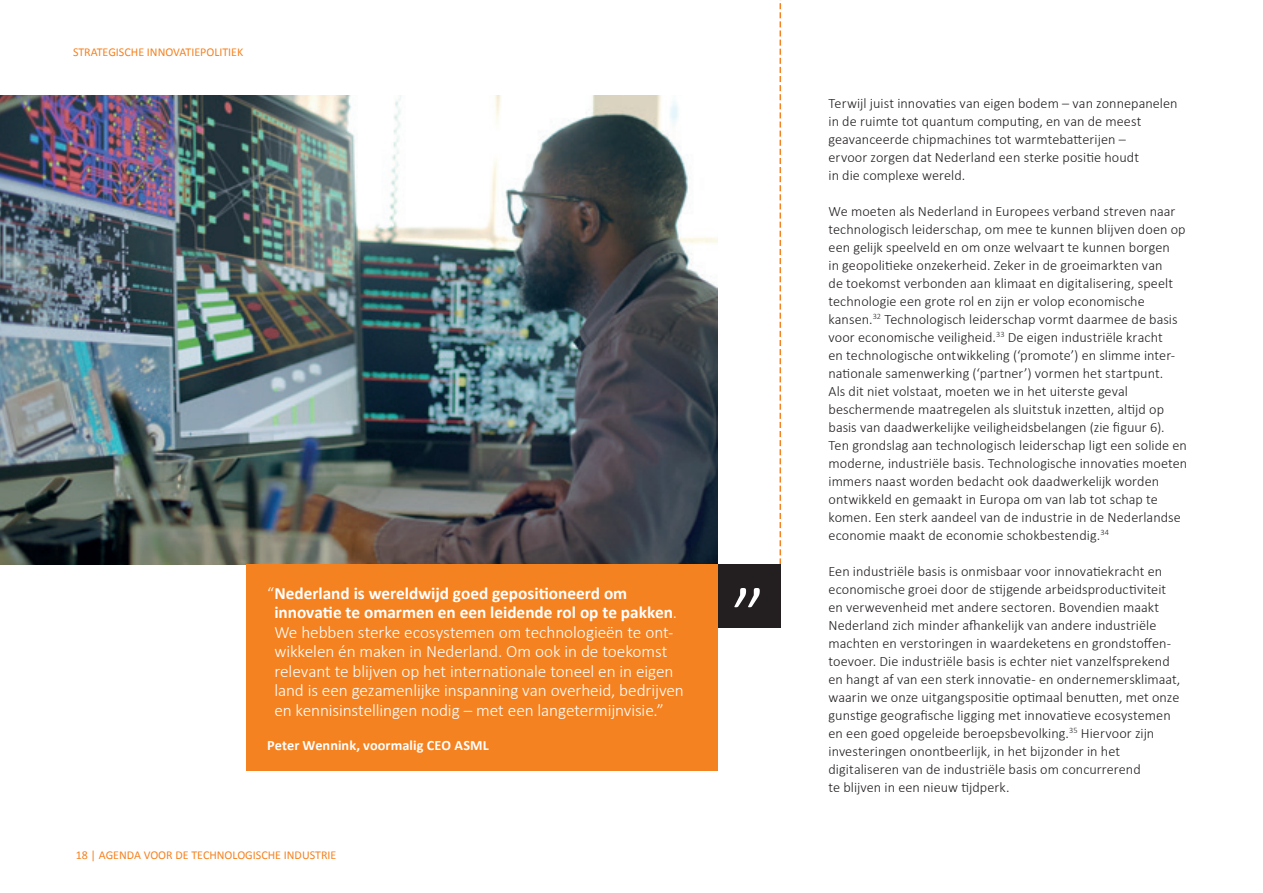
<style>
.page{position:relative;width:1263px;height:893px;background:#fff}
.page>*{position:absolute;margin:0;border:0;box-sizing:border-box;transform-origin:0 0}
.t1{font:300 82.5px "Calibri";color:#fff}
.t2{font:300 17.25px/19.5px "Calibri";letter-spacing:-.005em;color:#fff}
.t3{font:300 14.25px/18px "Calibri";color:#231f20}
.t4{font:700 14.25px "Calibri";letter-spacing:.005em;color:#fff}
.t5{font:12px "Calibri";color:#f58220}
.s1{font-weight:700}
</style>
<div class="page">
<svg style="left:779px;top:0;width:2px;height:564px"></svg>
<div style="left:717px;top:564px;width:64px;height:64px;background:#231f20"></div>
<img style="left:0;top:96px;width:717px;height:469px">
<div style="left:246px;top:565px;width:471px;height:206px;background:#f58220"></div>
<p class="t5" style="left:73px;top:44px;width:172px">STRATEGISCHE INNOVATIEPOLITIEK</p>
<p class="t2" style="left:274px;top:583px;width:411px;text-indent:-7px">“<span class="s1">Nederland is wereldwijd goed gepositioneerd om innovatie te omarmen en een leidende rol op te pakken</span>.<br>We hebben sterke ecosystemen om technologieën te ont&shy;wikkelen én maken in Nederland. Om ook in de toekomst relevant te blijven op het internationale toneel en in eigen land is een gezamenlijke inspanning van overheid, bedrijven en kennisinstellingen nodig – met een langetermijnvisie.”</p>
<p class="t4" style="left:267px;top:736px;width:223px">Peter Wennink, voormalig CEO ASML</p>
<p class="t5" style="left:76px;top:848px;width:262px">18 | AGENDA VOOR DE TECHNOLOGISCHE INDUSTRIE</p>
<h1 class="t1" style="left:732px;top:566px;width:35px">”</h1>
<p class="t3" style="left:828px;top:94px;width:351px">Terwijl juist innovaties van eigen bodem – van zonnepanelen in de ruimte tot quantum computing, en van de meest geavanceerde chipmachines tot warmtebatterijen –<br>ervoor zorgen dat Nederland een sterke positie houdt<br>in die complexe wereld.</p>
<p class="t3" style="left:828px;top:202px;width:360px">We moeten als Nederland in Europees verband streven naar technologisch leiderschap, om mee te kunnen blijven doen op een gelijk speelveld en om onze welvaart te kunnen borgen<br>in geopolitieke onzekerheid. Zeker in de groeimarkten van<br>de toekomst verbonden aan klimaat en digitalisering, speelt technologie een grote rol en zijn er volop economische kansen.<sup>32</sup> Technologisch leiderschap vormt daarmee de basis voor economische veiligheid.<sup>33</sup> De eigen industriële kracht<br>en technologische ontwikkeling (‘promote’) en slimme inter&shy;nationale samenwerking (‘partner’) vormen het startpunt.<br>Als dit niet volstaat, moeten we in het uiterste geval beschermende maatregelen als sluitstuk inzetten, altijd op basis van daadwerkelijke veiligheidsbelangen (zie figuur 6).<br>Ten grondslag aan technologisch leiderschap ligt een solide en moderne, industriële basis. Technologische innovaties moeten immers naast worden bedacht ook daadwerkelijk worden ontwikkeld en gemaakt in Europa om van lab tot schap te komen. Een sterk aandeel van de industrie in de Nederlandse economie maakt de economie schokbestendig.<sup>34</sup></p>
<p class="t3" style="left:828px;top:562px;width:353px">Een industriële basis is onmisbaar voor innovatiekracht en economische groei door de stijgende arbeidsproductiviteit en verwevenheid met andere sectoren. Bovendien maakt Nederland zich minder afhankelijk van andere industriële machten en verstoringen in waardeketens en grondstoffen&shy;toevoer. Die industriële basis is echter niet vanzelfsprekend en hangt af van een sterk innovatie- en ondernemersklimaat, waarin we onze uitgangspositie optimaal benutten, met onze gunstige geografische ligging met innovatieve ecosystemen en een goed opgeleide beroepsbevolking.<sup>35</sup> Hiervoor zijn investeringen onontbeerlijk, in het bijzonder in het digitaliseren van de industriële basis om concurrerend<br>te blijven in een nieuw tijdperk.</p>
</div>
